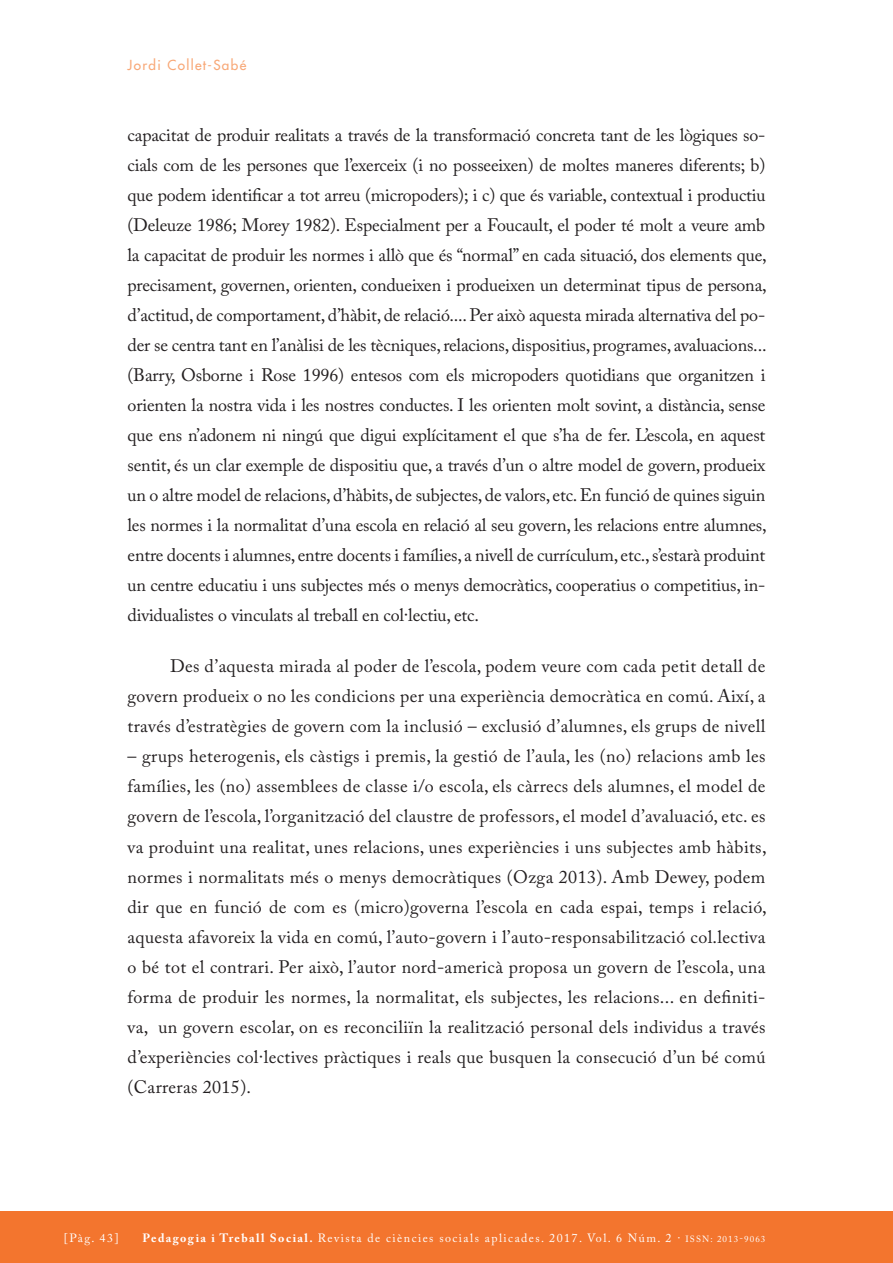
<style>
.page{position:relative;width:893px;height:1263px;background:#fff}
.page>*{position:absolute;margin:0;border:0;box-sizing:border-box;transform-origin:0 0}
.TEXT_COMU{font:18px/30px "Adobe Caslon Pro";letter-spacing:.02em;color:#231f20;text-align:justify}
.CAPÇALERA_ESQUERRA{font:13.5px "Futura";letter-spacing:.1em;color:#f8a877}
.t1{font:12px "Adobe Caslon Pro";letter-spacing:.12em;color:#fff}
.s1{font-weight:700}
.s2{font-size:9px}
</style>
<div class="page">
<div style="left:0;top:1212px;width:893px;height:51px;background:#f3752e"></div>
<p class="CAPÇALERA_ESQUERRA" style="left:128px;top:57px;width:120px">Jordi Collet-Sabé</p>
<p class="TEXT_COMU" style="left:128px;top:120px;width:641px">capacitat de produir realitats a través de la transformació concreta tant de les lògiques so&shy;cials com de les persones que l’exerceix (i no posseeixen) de moltes maneres diferents; b) que podem identificar a tot arreu (micropoders); i c) que és variable, contextual i productiu (Deleuze 1986; Morey 1982). Especialment per a Foucault, el poder té molt a veure amb la capacitat de produir les normes i allò que és “normal” en cada situació, dos elements que, precisament, governen, orienten, condueixen i produeixen un determinat tipus de persona, d’actitud, de comportament, d’hàbit, de relació.... Per això aquesta mirada alternativa del po&shy;der se centra tant en l’anàlisi de les tècniques, relacions, dispositius, programes, avaluacions... (Barry, Osborne i Rose 1996) entesos com els micropoders quotidians que organitzen i orienten la nostra vida i les nostres conductes. I les orienten molt sovint, a distància, sense que ens n’adonem ni ningú que digui explícitament el que s’ha de fer. L’escola, en aquest sentit, és un clar exemple de dispositiu que, a través d’un o altre model de govern, produeix un o altre model de relacions, d’hàbits, de subjectes, de valors, etc. En funció de quines siguin les normes i la normalitat d’una escola en relació al seu govern, les relacions entre alumnes, entre docents i alumnes, entre docents i famílies, a nivell de currículum, etc., s’estarà produint un centre educatiu i uns subjectes més o menys democràtics, cooperatius o competitius, in&shy;dividualistes o vinculats al treball en col·lectiu, etc.</p>
<p class="TEXT_COMU" style="left:128px;top:651px;width:639px;text-indent:43px">Des d’aquesta mirada al poder de l’escola, podem veure com cada petit detall de govern produeix o no les condicions per una experiència democràtica en comú. Així, a través d’estratègies de govern com la inclusió – exclusió d’alumnes, els grups de nivell</p>
<p class="TEXT_COMU" style="left:128px;top:741px;width:641px">– grups heterogenis, els càstigs i premis, la gestió de l’aula, les (no) relacions amb les famílies, les (no) assemblees de classe i/o escola, els càrrecs dels alumnes, el model de govern de l’escola, l’organització del claustre de professors, el model d’avaluació, etc. es va produint una realitat, unes relacions, unes experiències i uns subjectes amb hàbits, normes i normalitats més o menys democràtiques (Ozga 2013). Amb Dewey, podem dir que en funció de com es (micro)governa l’escola en cada espai, temps i relació, aquesta afavoreix la vida en comú, l’auto-govern i l’auto-responsabilització col.lectiva o bé tot el contrari. Per això, l’autor nord-americà proposa un govern de l’escola, una forma de produir les normes, la normalitat, els subjectes, les relacions... en definiti&shy;va, un govern escolar, on es reconciliïn la realització personal dels individus a través d’experiències col·lectives pràctiques i reals que busquen la consecució d’un bé comú (Carreras 2015).</p>
<p class="t1" style="left:64px;top:1231px;width:56px">[Pàg. 43]</p>
<p class="t1" style="left:143px;top:1231px;width:624px"><span class="s1">Pedagogia i Treball Social.</span> Revista de ciències socials aplicades. 2017. Vol. 6 Núm. 2 · <span class="s2">ISSN: 2013-9063</span></p>
</div>
